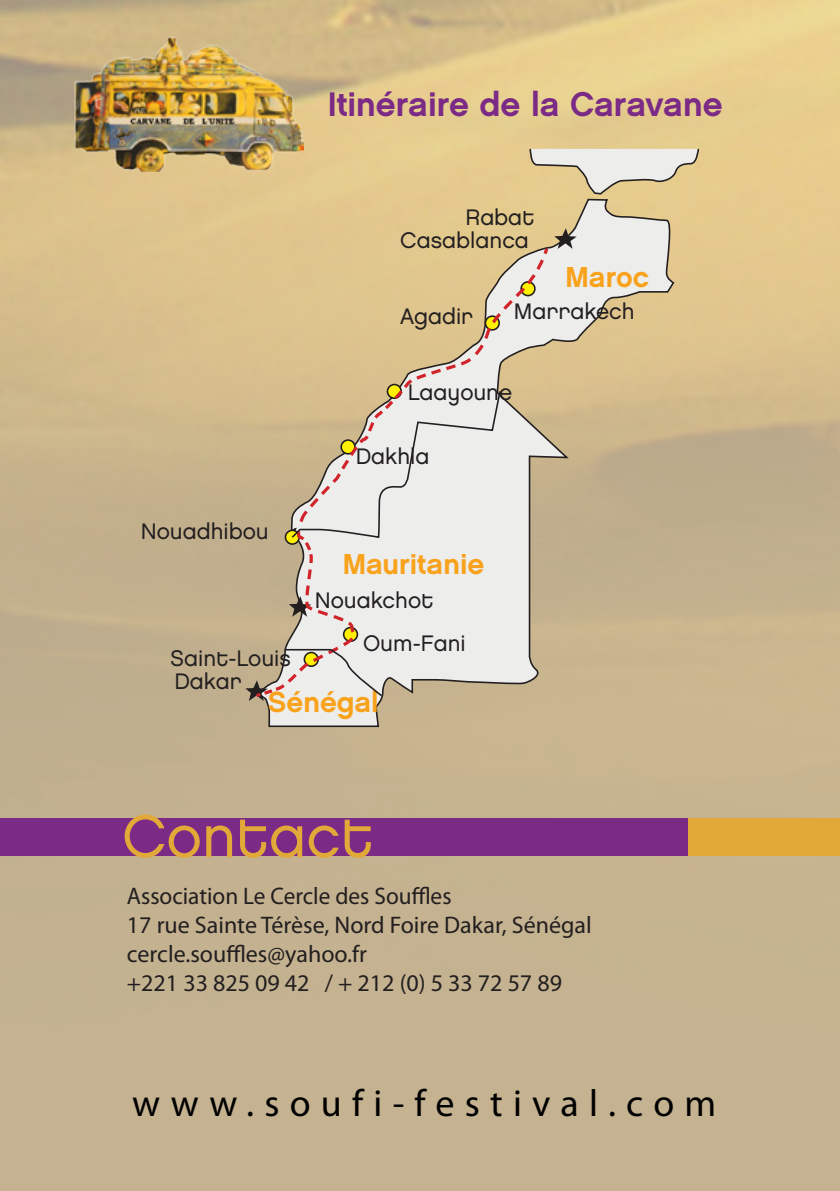
<style>
.page{position:relative;width:840px;height:1191px;background:#fff}
.page>*{position:absolute;margin:0;border:0;box-sizing:border-box;transform-origin:0 0}
.t1{font:60px "Chalet London Nineteen Eighty";color:#e2a939}
.t2{font:38px "Myriad Pro";letter-spacing:.27em;color:#000}
.t3{font:34px "Chalet New York Nineteen Sixty";color:#7b2a86}
.t4{font:28.8px "Chalet New York Nineteen Sixty";color:#f9a21c}
.t5{font:24px/28.8px "Myriad Pro";color:#231f20}
.t6{font:22.4px "Chalet London Nineteen Eighty";color:#231f20}
</style>
<div class="page">
<img style="left:0;top:0;width:839px;height:1190px">
<svg style="left:528px;top:147px;width:171px;height:48px;background:#e1d5b8"></svg>
<svg style="left:256px;top:200px;width:418px;height:528px;background:#d2bf9a"></svg>
<svg style="left:554px;top:228px;width:22px;height:21px"></svg>
<svg style="left:253px;top:246px;width:296px;height:453px;background:#dbcdb0"></svg>
<svg style="left:290px;top:341px;width:211px;height:215px;background:#e0d7c6"></svg>
<svg style="left:245px;top:644px;width:138px;height:57px;background:#d6cec3"></svg>
<div style="left:0;top:819px;width:688px;height:37px;background:#7b2a86"></div>
<div style="left:688px;top:819px;width:151px;height:37px;background:#e2a939"></div>
<img style="left:73px;top:37px;width:230px;height:135px">
<p class="t3" style="left:327px;top:84px;width:396px">Itinéraire de la Caravane</p>
<p class="t6" style="left:465px;top:203px;width:71px">Rabat</p>
<p class="t6" style="left:400px;top:227px;width:130px">Casablanca</p>
<p class="t4" style="left:565px;top:260px;width:85px">Maroc</p>
<p class="t6" style="left:400px;top:303px;width:74px">Agadir</p>
<p class="t6" style="left:513px;top:298px;width:122px">Marrakech</p>
<p class="t6" style="left:407px;top:379px;width:106px">Laayoune</p>
<p class="t6" style="left:141px;top:517px;width:129px">Nouadhibou</p>
<p class="t6" style="left:355px;top:443px;width:75px">Dakhla</p>
<p class="t4" style="left:343px;top:546px;width:143px">Mauritanie</p>
<p class="t6" style="left:314px;top:586px;width:120px">Nouakchot</p>
<p class="t6" style="left:363px;top:629px;width:104px">Oum-Fani</p>
<p class="t6" style="left:170px;top:645px;width:122px">Saint-Louis</p>
<p class="t6" style="left:174px;top:668px;width:69px">Dakar</p>
<p class="t4" style="left:268px;top:684px;width:112px">Sénégal</p>
<p class="t1" style="left:122px;top:799px;width:253px">Contact</p>
<p class="t5" style="left:127px;top:881px;width:326px">Association Le Cercle des Souffles</p>
<p class="t5" style="left:127px;top:910px;width:466px">17 rue Sainte Térèse, Nord Foire Dakar, Sénégal cercle.souffles@yahoo.fr</p>
<p class="t5" style="left:127px;top:968px;width:436px">+221 33 825 09 42 / + 212 (0) 5 33 72 57 89</p>
<p class="t2" style="left:132px;top:1080px;width:585px">www.soufi-festival.com</p>
</div>
